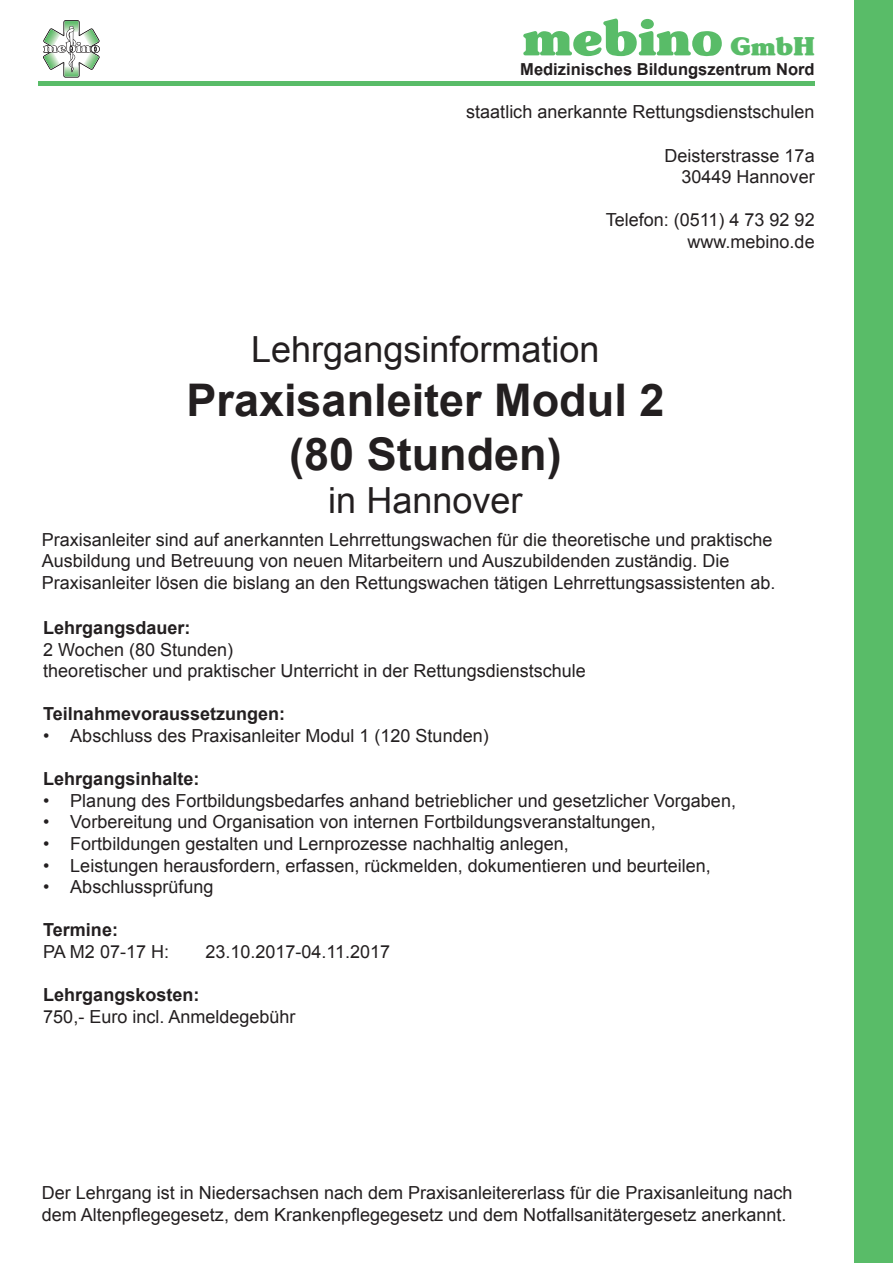
<style>
.page{position:relative;width:893px;height:1263px;background:#fff}
.page>*{position:absolute;margin:0;border:0;box-sizing:border-box;transform-origin:0 0}
.t1{font:51px "Burkina Faso";color:#59bc68}
.t2{font:700 45px/54px "Arial";color:#231f20;text-align:center}
.t3{font:36px "Arial";color:#231f20}
.t4{font:18px/21.6px "Arial";color:#231f20}
.t5{font:700 18px "Arial";color:#231f20}
.t6{font:700 16.5px "Arial";color:#231f20}
.s1{font-size:25.5px}
</style>
<div class="page">
<div style="left:39px;top:81px;width:775px;height:5px;background:#59bc68"></div>
<svg style="left:43px;top:20px;width:57px;height:57px"></svg>
<div style="left:853px;top:0;width:39px;height:1263px;background:#59bc68"></div>
<h1 class="t1" style="left:523px;top:8px;width:293px">mebino <span class="s1">GmbH</span></h1>
<p class="t6" style="left:520px;top:63px;width:296px">Medizinisches Bildungszentrum Nord</p>
<p class="t4" style="left:466px;top:103px;width:350px">staatlich anerkannte Rettungsdienstschulen</p>
<p class="t4" style="left:664px;top:146px;width:152px;text-align:right">Deisterstrasse 17a<br>30449 Hannover</p>
<p class="t4" style="left:605px;top:211px;width:210px;text-align:right">Telefon: (0511) 4 73 92 92 www.mebino.de</p>
<h3 class="t3" style="left:251px;top:336px;width:350px">Lehrgangsinformation</h3>
<h2 class="t2" style="left:186px;top:377px;width:479px">Praxisanleiter Modul 2 (80 Stunden)</h2>
<h3 class="t3" style="left:328px;top:487px;width:196px">in Hannover</h3>
<p class="t4" style="left:42px;top:530px;width:735px">Praxisanleiter sind auf anerkannten Lehrrettungswachen für die theoretische und praktische<br>Ausbildung und Betreuung von neuen Mitarbeitern und Auszubildenden zuständig. Die<br>Praxisanleiter lösen die bislang an den Rettungswachen tätigen Lehrrettungsassistenten ab.</p>
<p class="t5" style="left:43px;top:621px;width:149px">Lehrgangsdauer:</p>
<p class="t4" style="left:43px;top:640px;width:544px">2 Wochen (80 Stunden)<br>theoretischer und praktischer Unterricht in der Rettungsdienstschule</p>
<p class="t5" style="left:43px;top:707px;width:243px">Teilnahmevoraussetzungen:</p>
<p class="t4" style="left:43px;top:727px;width:447px">• Abschluss des Praxisanleiter Modul 1 (120 Stunden)</p>
<p class="t5" style="left:43px;top:772px;width:158px">Lehrgangsinhalte:</p>
<p class="t4" style="left:43px;top:791px;width:694px">• Planung des Fortbildungsbedarfes anhand betrieblicher und gesetzlicher Vorgaben,</p>
<p class="t4" style="left:43px;top:813px;width:614px">• Vorbereitung und Organisation von internen Fortbildungsveranstaltungen,</p>
<p class="t4" style="left:43px;top:835px;width:527px">• Fortbildungen gestalten und Lernprozesse nachhaltig anlegen,</p>
<p class="t4" style="left:43px;top:856px;width:669px">• Leistungen herausfordern, erfassen, rückmelden, dokumentieren und beurteilen,</p>
<p class="t4" style="left:43px;top:878px;width:172px">• Abschlussprüfung</p>
<p class="t5" style="left:43px;top:923px;width:76px">Termine:</p>
<p class="t4" style="left:43px;top:943px;width:127px">PA M2 07-17 H:</p>
<p class="t4" style="left:205px;top:943px;width:186px">23.10.2017-04.11.2017</p>
<p class="t5" style="left:43px;top:988px;width:158px">Lehrgangskosten:</p>
<p class="t4" style="left:43px;top:1007px;width:254px">750,- Euro incl. Anmeldegebühr</p>
<p class="t4" style="left:42px;top:1184px;width:752px">Der Lehrgang ist in Niedersachsen nach dem Praxisanleitererlass für die Praxisanleitung nach dem Altenpflegegesetz, dem Krankenpflegegesetz und dem Notfallsanitätergesetz anerkannt.</p>
</div>
